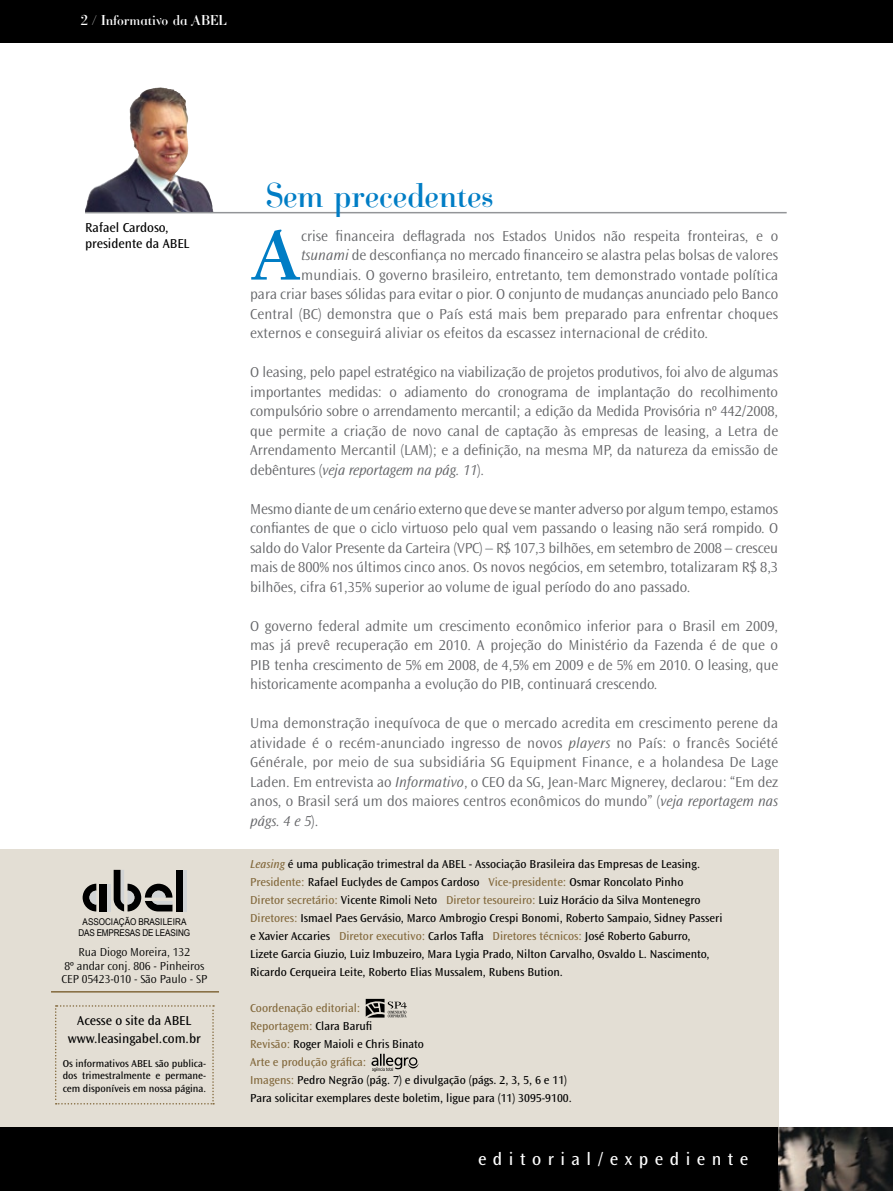
<style>
.page{position:relative;width:893px;height:1191px;background:#fff}
.page>*{position:absolute;margin:0;border:0;box-sizing:border-box;transform-origin:0 0}
.t1{font:700 76.35px "Berkeley";color:#007dc5}
.t2{font:36px "Cantabile";color:#007dc5}
.t3{font:18px "Ocean Sans Std";letter-spacing:.36em;color:#fff}
.t4{font:300 15px/19.5px "Ocean Sans Std";color:#636467;text-align:justify}
.t5{font:15px "Cantabile";color:#fff}
.t6{font:13.5px/16.2px "Ocean Sans Std";color:#000}
.t7{font:12px/18px "Ocean Sans Std";color:#000}
.t8{font:300 12px/13.5px "Ocean Sans Std";color:#000;text-align:center}
.t9{font:10.5px/12.6px "Ocean Sans Std";color:#000;text-align:justify}
.t10{font:9.3px/10.4px "Arial Narrow";letter-spacing:-.005em;color:#000;text-align:center;scale:1.07 1}
.s1{font-style:italic}
.s2{font-style:italic;color:#82683b}
.s3{color:#82683b}
</style>
<div class="page">
<img style="left:108px;top:88px;width:49px;height:93px">
<div style="left:0;top:0;width:893px;height:43px;background:#000"></div>
<div style="left:0;top:1127px;width:893px;height:64px;background:#000"></div>
<div style="left:0;top:849px;width:778px;height:278px;background:#e3ded4"></div>
<hr style="left:51px;top:991px;width:168px;height:1px;background:#82683b">
<svg style="left:55px;top:1005px;width:159px;height:99px"></svg>
<hr style="left:85px;top:212px;width:702px;height:1px;background:#939598">
<svg style="left:366px;top:999px;width:41px;height:18px"></svg>
<svg style="left:371px;top:1053px;width:47px;height:18px"></svg>
<img style="left:778px;top:1127px;width:115px;height:64px">
<hr style="left:107px;top:883px;width:3px;height:28px;background:#d1d3d4">
<div style="left:100px;top:883px;width:7px;height:28px;background:#000"></div>
<svg style="left:83px;top:883px;width:13px;height:28px"></svg>
<hr style="left:183px;top:870px;width:3px;height:41px;background:#d1d3d4">
<div style="left:176px;top:870px;width:7px;height:41px;background:#000"></div>
<svg style="left:114px;top:870px;width:58px;height:41px"></svg>
<p class="t5" style="left:81px;top:12px;width:147px">2 / Informativo da ABEL</p>
<p class="t6" style="left:85px;top:220px;width:106px">Rafael Cardoso, presidente da ABEL</p>
<p class="t10" style="left:78px;top:916px;width:106px">ASSOCIAÇÃO BRASILEIRA<br>DAS EMPRESAS DE LEASING</p>
<p class="t8" style="left:62px;top:946px;width:147px">Rua Diogo Moreira, 132<br>8º andar conj. 806 - Pinheiros<br>CEP 05423-010 - São Paulo - SP</p>
<p class="t6" style="left:68px;top:1011px;width:134px;line-height:18px;text-align:center">Acesse o site da ABEL www.leasingabel.com.br</p>
<p class="t9" style="left:63px;top:1057px;width:145px">Os informativos ABEL são publica&shy;dos trimestralmente e permane&shy;cem disponíveis em nossa página.</p>
<h2 class="t2" style="left:266px;top:174px;width:229px">Sem precedentes</h2>
<h1 class="t1" style="left:250px;top:215px;width:52px">A</h1>
<p class="t4" style="left:301px;top:226px;width:479px">crise financeira deflagrada nos Estados Unidos não respeita fronteiras, e o</p>
<p class="t4" style="left:301px;top:245px;width:478px"><span class="s1">tsunami</span> de desconfiança no mercado financeiro se alastra pelas bolsas de valores</p>
<p class="t4" style="left:301px;top:265px;width:478px">mundiais. O governo brasileiro, entretanto, tem demonstrado vontade política</p>
<p class="t4" style="left:250px;top:284px;width:529px">para criar bases sólidas para evitar o pior. O conjunto de mudanças anunciado pelo Banco</p>
<p class="t4" style="left:250px;top:304px;width:529px">Central (BC) demonstra que o País está mais bem preparado para enfrentar choques</p>
<p class="t4" style="left:250px;top:323px;width:459px">externos e conseguirá aliviar os efeitos da escassez internacional de crédito.</p>
<p class="t4" style="left:250px;top:362px;width:529px">O leasing, pelo papel estratégico na viabilização de projetos produtivos, foi alvo de algumas importantes medidas: o adiamento do cronograma de implantação do recolhimento compulsório sobre o arrendamento mercantil; a edição da Medida Provisória nº 442/2008, que permite a criação de novo canal de captação às empresas de leasing, a Letra de Arrendamento Mercantil (LAM); e a definição, na mesma MP, da natureza da emissão de debêntures (<span class="s1">veja reportagem na pág. 11</span>).</p>
<p class="t4" style="left:250px;top:499px;width:530px">Mesmo diante de um cenário externo que deve se manter adverso por algum tempo, estamos confiantes de que o ciclo virtuoso pelo qual vem passando o leasing não será rompido. O saldo do Valor Presente da Carteira (VPC) – R$ 107,3 bilhões, em setembro de 2008 – cresceu mais de 800% nos últimos cinco anos. Os novos negócios, em setembro, totalizaram R$ 8,3 bilhões, cifra 61,35% superior ao volume de igual período do ano passado.</p>
<p class="t4" style="left:250px;top:616px;width:530px">O governo federal admite um crescimento econômico inferior para o Brasil em 2009, mas já prevê recuperação em 2010. A projeção do Ministério da Fazenda é de que o PIB tenha crescimento de 5% em 2008, de 4,5% em 2009 e de 5% em 2010. O leasing, que historicamente acompanha a evolução do PIB, continuará crescendo.</p>
<p class="t4" style="left:250px;top:713px;width:530px">Uma demonstração inequívoca de que o mercado acredita em crescimento perene da atividade é o recém-anunciado ingresso de novos <span class="s1">players</span> no País: o francês Société Générale, por meio de sua subsidiária SG Equipment Finance, e a holandesa De Lage Laden. Em entrevista ao <span class="s1">Informativo</span>, o CEO da SG, Jean-Marc Mignerey, declarou: “Em dez anos, o Brasil será um dos maiores centros econômicos do mundo” (<span class="s1">veja reportagem nas págs. 4 e 5</span>).</p>
<p class="t7" style="left:250px;top:855px;width:474px"><span class="s2">Leasing</span> é uma publicação trimestral da ABEL - Associação Brasileira das Empresas de Leasing.<br><span class="s3">Presidente:</span> Rafael Euclydes de Campos Cardoso <span class="s3">Vice-presidente:</span> Osmar Roncolato Pinho<br><span class="s3">Diretor secretário:</span> Vicente Rimoli Neto <span class="s3">Diretor tesoureiro:</span> Luiz Horácio da Silva Montenegro <span class="s3">Diretores:</span> Ismael Paes Gervásio, Marco Ambrogio Crespi Bonomi, Roberto Sampaio, Sidney Passeri e Xavier Accaries <span class="s3">Diretor executivo:</span> Carlos Tafla <span class="s3">Diretores técnicos:</span> José Roberto Gaburro,<br>Lizete Garcia Giuzio, Luiz Imbuzeiro, Mara Lygia Prado, Nilton Carvalho, Osvaldo L. Nascimento, Ricardo Cerqueira Leite, Roberto Elias Mussalem, Rubens Bution.</p>
<p class="t7" style="left:250px;top:999px;width:323px"><span class="s3">Coordenação editorial:<br>Reportagem:</span> Clara Barufi<br><span class="s3">Revisão:</span> Roger Maioli e Chris Binato<br><span class="s3">Arte e produção gráfica:<br>Imagens:</span> Pedro Negrão (pág. 7) e divulgação (págs. 2, 3, 5, 6 e 11)<br>Para solicitar exemplares deste boletim, ligue para (11) 3095-9100.</p>
<p class="t3" style="left:478px;top:1149px;width:272px">editorial/expediente</p>
</div>
